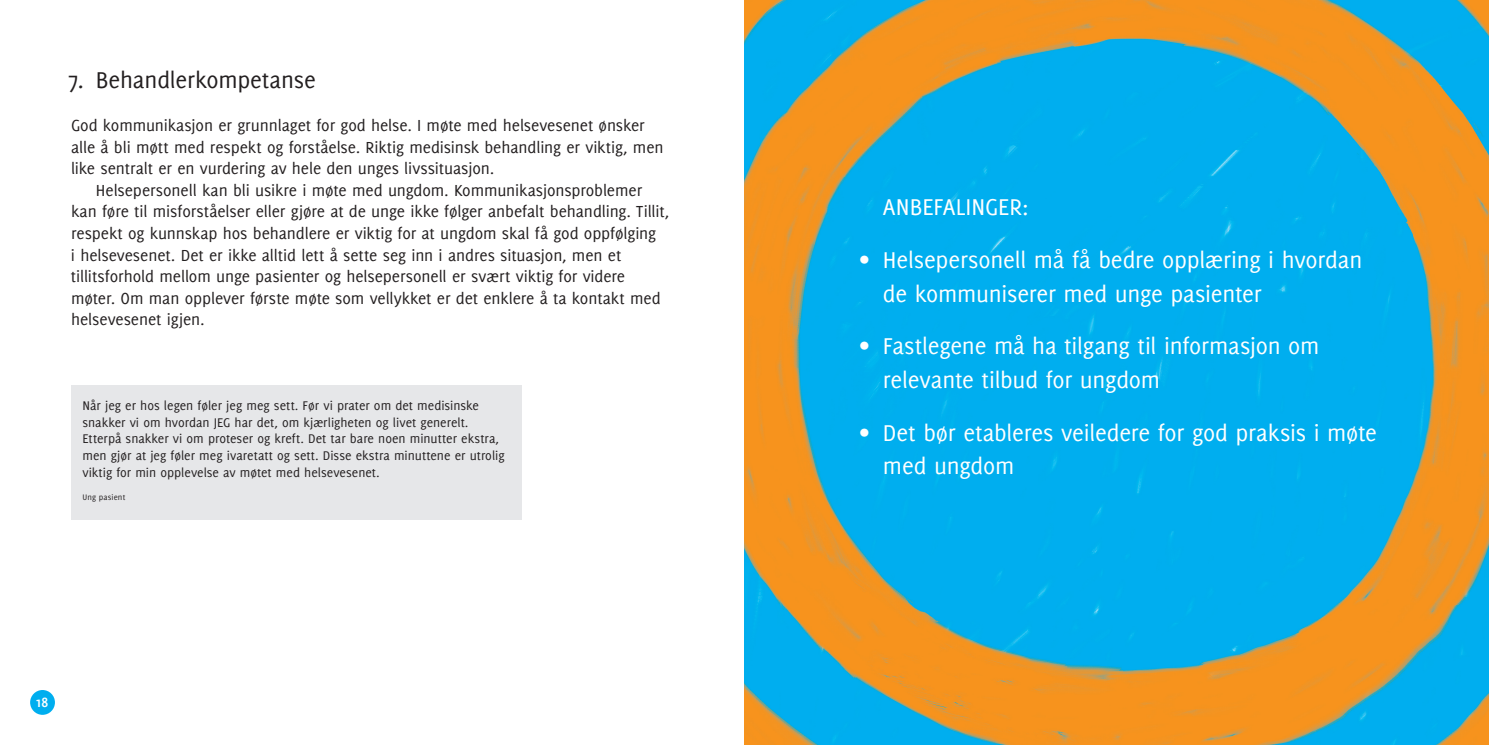
<style>
.page{position:relative;width:1489px;height:745px;background:#fff}
.page>*{position:absolute;margin:0;border:0;box-sizing:border-box;transform-origin:0 0}
.t1{font:25px "Delicious";letter-spacing:-.01em;color:#fff}
.t2{font:25px "Delicious";letter-spacing:-.005em;color:#231f20}
.t3{font:17.5px/21.5px "Delicious";letter-spacing:-.005em;color:#231f20}
.t4{font:700 15px "Delicious";color:#fff}
.t5{font:13.75px/16.5px "Delicious";color:#231f20}
.t6{font:8.75px "Delicious";letter-spacing:.015em;color:#231f20}
.s1{font-family:"DIN"}
</style>
<div class="page">
<div style="left:30px;top:689px;width:25px;height:25px;background:#00aeef;border-radius:50%"></div>
<img style="left:744px;top:0;width:744px;height:744px">
<div style="left:71px;top:384px;width:450px;height:135px;background:#e6e7e9"></div>
<p class="t2" style="left:67px;top:66px;width:250px">7. Behandlerkompetanse</p>
<p class="t3" style="left:71px;top:115px;width:594px">God kommunikasjon er grunnlaget for god helse. I møte med helsevesenet ønsker alle å bli møtt med respekt og forståelse. Riktig medisinsk behandling er viktig, men like sentralt er en vurdering av hele den unges livssituasjon.</p>
<p class="t3" style="left:71px;top:179px;width:600px;text-indent:25px">Helsepersonell kan bli usikre i møte med ungdom. Kommunikasjonsproblemer kan føre til misforståelser eller gjøre at de unge ikke følger anbefalt behandling. Tillit, respekt og kunnskap hos behandlere er viktig for at ungdom skal få god oppfølging<br>i helsevesenet. Det er ikke alltid lett å sette seg inn i andres situasjon, men et tillitsforhold mellom unge pasienter og helsepersonell er svært viktig for videre møter. Om man opplever første møte som vellykket er det enklere å ta kontakt med helsevesenet igjen.</p>
<p class="t5" style="left:82px;top:397px;width:424px">Når jeg er hos legen føler jeg meg sett. Før vi prater om det medisinske snakker vi om hvordan JEG har det, om kjærligheten og livet generelt.<br>Etterpå snakker vi om proteser og kreft. Det tar bare noen minutter ekstra, men gjør at jeg føler meg ivaretatt og sett. Disse ekstra minuttene er utrolig viktig for min opplevelse av møtet med helsevesenet.</p>
<p class="t6" style="left:82px;top:491px;width:44px">Ung pasient</p>
<p class="t4" style="left:35px;top:692px;width:15px">18</p>
<p class="t1" style="left:882px;top:193px;width:147px">ANBEFALINGER:</p>
<p class="t1" style="left:857px;top:245px;width:506px"><span class="s1">•</span> Helsepersonell må få bedre opplæring i hvordan</p>
<p class="t1" style="left:882px;top:279px;width:380px">de kommuniserer med unge pasienter</p>
<p class="t1" style="left:857px;top:332px;width:463px"><span class="s1">•</span> Fastlegene må ha tilgang til informasjon om</p>
<p class="t1" style="left:882px;top:365px;width:279px">relevante tilbud for ungdom</p>
<p class="t1" style="left:857px;top:418px;width:520px"><span class="s1">•</span> Det bør etableres veiledere for god praksis i møte</p>
<p class="t1" style="left:882px;top:452px;width:133px">med ungdom</p>
</div>
